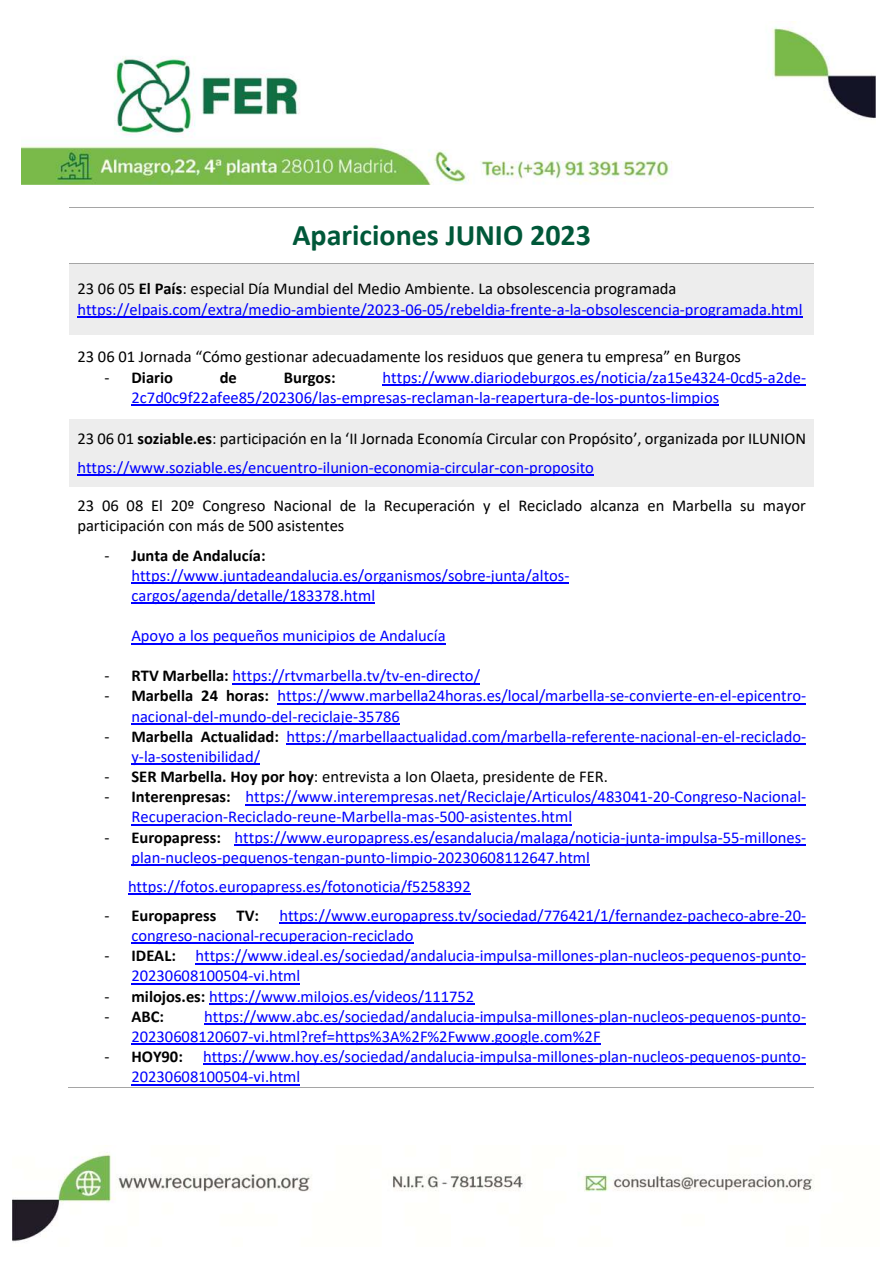
<style>
.page{position:relative;width:893px;height:1263px;background:#fff}
.page>*{position:absolute;margin:0;border:0;box-sizing:border-box;transform-origin:0 0}
.t1{font:700 30px "Calibri";color:#005839}
.t2{font:16.5px/20.1px "Calibri";color:#00f}
.t3{font:16.5px/29px "Calibri";color:#000}
.t4{font:700 16.5px "Calibri";letter-spacing:-.005em;color:#000}
.s1{color:#000}
.s2{font-weight:700;color:#000}
.s3{font-weight:400}
.s4{font-weight:700}
.s5{color:#00f}
</style>
<div class="page">
<img style="left:13px;top:1145px;width:801px;height:97px">
<img style="left:21px;top:21px;width:854px;height:164px">
<hr style="left:69px;top:207px;width:745px;height:1px;background:#a5a5a5">
<div style="left:69px;top:264px;width:745px;height:71px;background:#ededed"></div>
<hr style="left:77px;top:316px;width:725px;height:2px;background:#00f">
<hr style="left:69px;top:263px;width:745px;height:1px;background:#a5a5a5">
<hr style="left:382px;top:384px;width:424px;height:1px;background:#00f">
<hr style="left:131px;top:404px;width:588px;height:2px;background:#00f">
<div style="left:69px;top:419px;width:745px;height:68px;background:#ededed"></div>
<hr style="left:77px;top:475px;width:517px;height:1px;background:#00f">
<hr style="left:131px;top:582px;width:438px;height:2px;background:#00f">
<hr style="left:131px;top:603px;width:244px;height:1px;background:#00f">
<hr style="left:131px;top:643px;width:314px;height:1px;background:#00f">
<hr style="left:233px;top:683px;width:247px;height:1px;background:#00f">
<hr style="left:278px;top:703px;width:528px;height:1px;background:#00f">
<hr style="left:131px;top:723px;width:269px;height:1px;background:#00f">
<hr style="left:286px;top:744px;width:520px;height:1px;background:#00f">
<hr style="left:131px;top:764px;width:129px;height:1px;background:#00f">
<hr style="left:246px;top:804px;width:560px;height:1px;background:#00f">
<hr style="left:131px;top:824px;width:441px;height:1px;background:#00f">
<hr style="left:235px;top:844px;width:571px;height:1px;background:#00f">
<hr style="left:131px;top:865px;width:459px;height:1px;background:#00f">
<hr style="left:128px;top:894px;width:343px;height:1px;background:#00f">
<hr style="left:279px;top:923px;width:527px;height:1px;background:#00f">
<hr style="left:131px;top:943px;width:282px;height:1px;background:#00f">
<hr style="left:195px;top:963px;width:611px;height:1px;background:#00f">
<hr style="left:131px;top:983px;width:169px;height:1px;background:#00f">
<hr style="left:209px;top:1003px;width:265px;height:1px;background:#00f">
<hr style="left:204px;top:1023px;width:602px;height:2px;background:#00f">
<hr style="left:131px;top:1044px;width:469px;height:1px;background:#00f">
<hr style="left:203px;top:1064px;width:603px;height:1px;background:#00f">
<hr style="left:131px;top:1084px;width:169px;height:1px;background:#00f">
<hr style="left:68px;top:1087px;width:746px;height:1px;background:#a5a5a5">
<h1 class="t1" style="left:292px;top:217px;width:300px">Apariciones JUNIO 2023</h1>
<p class="t2" style="left:77px;top:279px;width:726px"><span class="s1">23 06 05</span> <span class="s2">El País</span><span class="s1">: especial Día Mundial del Medio Ambiente. La obsolescencia programada </span>https://elpais.com/extra/medio-ambiente/2023-06-05/rebeldia-frente-a-la-obsolescencia-programada.html</p>
<p class="t3" style="left:77px;top:342px;width:665px">23 06 01 Jornada “Cómo gestionar adecuadamente los residuos que genera tu empresa” en Burgos</p>
<p class="t4" style="left:104px;top:367px;width:70px"><span class="s3">-</span> Diario</p>
<p class="t4" style="left:220px;top:367px;width:19px">de</p>
<p class="t4" style="left:284px;top:367px;width:53px">Burgos:</p>
<p class="t2" style="left:131px;top:367px;width:676px;text-indent:251px">https://www.diariodeburgos.es/noticia/za15e4324-0cd5-a2de-<br>2c7d0c9f22afee85/202306/las-empresas-reclaman-la-reapertura-de-los-puntos-limpios</p>
<p class="t3" style="left:77px;top:424px;width:730px">23 06 01 <span class="s4">soziable.es</span>: participación en la ‘II Jornada Economía Circular con Propósito’, organizada por ILUNION <span class="s5">https://www.soziable.es/encuentro-ilunion-economia-circular-con-proposito</span></p>
<p class="t3" style="left:77px;top:496px;width:730px;line-height:20.1px">23 06 08 El 20º Congreso Nacional de la Recuperación y el Reciclado alcanza en Marbella su mayor participación con más de 500 asistentes</p>
<p class="t2" style="left:131px;top:545px;width:439px;text-indent:-27px"><span class="s1">-</span> <span class="s2">Junta de Andalucía: </span>https://www.juntadeandalucia.es/organismos/sobre-junta/altos&shy;cargos/agenda/detalle/183378.html</p>
<p class="t2" style="left:131px;top:625px;width:316px">Apoyo a los pequeños municipios de Andalucía</p>
<p class="t2" style="left:104px;top:666px;width:377px"><span class="s1">-</span> <span class="s2">RTV Marbella:</span> https://rtvmarbella.tv/tv-en-directo/</p>
<p class="t2" style="left:131px;top:686px;width:676px;text-indent:-27px"><span class="s1">-</span> <span class="s2">Marbella 24 horas:</span> https://www.marbella24horas.es/local/marbella-se-convierte-en-el-epicentro&shy;nacional-del-mundo-del-reciclaje-35786</p>
<p class="t2" style="left:131px;top:726px;width:676px;text-indent:-27px"><span class="s1">-</span> <span class="s2">Marbella Actualidad:</span> https://marbellaactualidad.com/marbella-referente-nacional-en-el-reciclado&shy;y-la-sostenibilidad/</p>
<p class="t3" style="left:104px;top:762px;width:505px">- <span class="s4">SER Marbella. Hoy por hoy</span>: entrevista a Ion Olaeta, presidente de FER.</p>
<p class="t2" style="left:131px;top:786px;width:676px;text-indent:-27px"><span class="s1">-</span> <span class="s2">Interenpresas:</span> https://www.interempresas.net/Reciclaje/Articulos/483041-20-Congreso-Nacional-<br>Recuperacion-Reciclado-reune-Marbella-mas-500-asistentes.html</p>
<p class="t2" style="left:131px;top:827px;width:676px;text-indent:-27px"><span class="s1">-</span> <span class="s2">Europapress:</span> https://www.europapress.es/esandalucia/malaga/noticia-junta-impulsa-55-millones&shy;plan-nucleos-pequenos-tengan-punto-limpio-20230608112647.html</p>
<p class="t2" style="left:128px;top:876px;width:344px">https://fotos.europapress.es/fotonoticia/f5258392</p>
<p class="t2" style="left:131px;top:905px;width:676px;text-indent:-27px"><span class="s1">-</span> <span class="s2">Europapress TV:</span> https://www.europapress.tv/sociedad/776421/1/fernandez-pacheco-abre-20- congreso-nacional-recuperacion-reciclado</p>
<p class="t2" style="left:131px;top:946px;width:676px;text-indent:-27px"><span class="s1">-</span> <span class="s2">IDEAL:</span> https://www.ideal.es/sociedad/andalucia-impulsa-millones-plan-nucleos-pequenos-punto-<br>20230608100504-vi.html</p>
<p class="t2" style="left:104px;top:986px;width:371px"><span class="s1">-</span> <span class="s2">milojos.es:</span> https://www.milojos.es/videos/111752</p>
<p class="t4" style="left:104px;top:1006px;width:61px"><span class="s3">-</span> ABC:</p>
<p class="t2" style="left:131px;top:1006px;width:676px;text-indent:73px">https://www.abc.es/sociedad/andalucia-impulsa-millones-plan-nucleos-pequenos-punto-<br>20230608120607-vi.html?ref=https%3A%2F%2Fwww.google.com%2F</p>
<p class="t2" style="left:131px;top:1046px;width:676px;text-indent:-27px"><span class="s1">-</span> <span class="s2">HOY90:</span> https://www.hoy.es/sociedad/andalucia-impulsa-millones-plan-nucleos-pequenos-punto-<br>20230608100504-vi.html</p>
</div>
